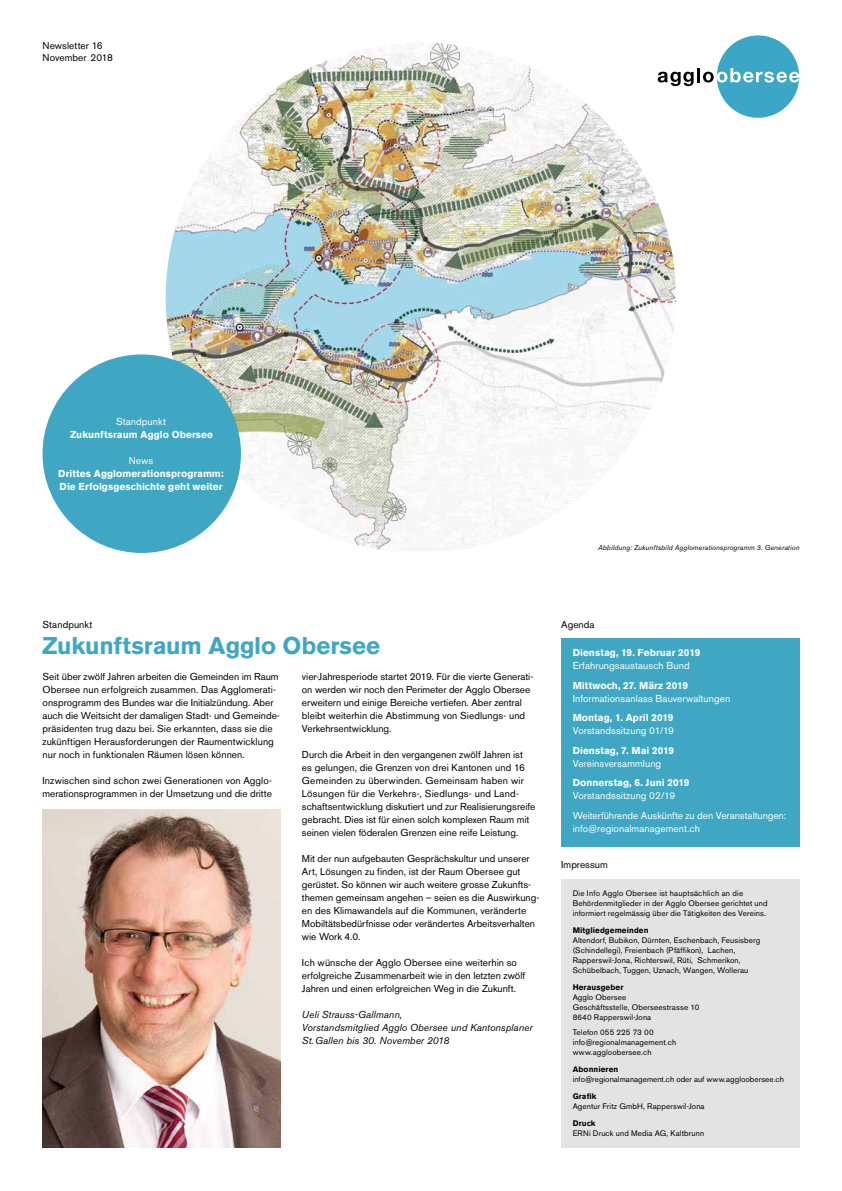
<style>
.page{position:relative;width:842px;height:1191px;background:#fff}
.page>*{position:absolute;margin:0;border:0;box-sizing:border-box;transform-origin:0 0}
.t1{font:700 24px "Akzidenz Grotesk BE";letter-spacing:-.005em;color:#3fa7c3}
.t2{font:10px/13px "Akzidenz Grotesk BE";color:#000}
.t3{font:10px/19.5px "Akzidenz Grotesk BE";letter-spacing:.005em;color:#fff}
.t4{font:700 10px/13px "Akzidenz Grotesk BE";letter-spacing:.005em;color:#fff}
.t5{font:italic 10px/13px "Akzidenz Grotesk BE";letter-spacing:.005em;color:#000}
.t6{font:8px/10px "Akzidenz Grotesk BE";letter-spacing:.015em;color:#000}
.t7{font:700 8px "Akzidenz Grotesk BE";letter-spacing:.015em;color:#000}
.t8{font:italic 7px "Akzidenz Grotesk BE";letter-spacing:.02em;color:#000}
</style>
<div class="page">
<div style="left:717px;top:35px;width:82px;height:83px;background:#3ba6c6;border-radius:50%"></div>
<svg style="left:658px;top:72px;width:35px;height:14px"></svg>
<hr style="left:697px;top:68px;width:3px;height:14px;background:#000">
<svg style="left:703px;top:68px;width:96px;height:14px"></svg>
<img style="left:166px;top:43px;width:510px;height:510px;border-radius:255px">
<div style="left:43px;top:354px;width:198px;height:199px;background:#3fa7c3;border-radius:50%"></div>
<div style="left:561px;top:638px;width:238px;height:208px;background:#3fa7c3"></div>
<div style="left:561px;top:879px;width:238px;height:268px;background:#e3e3e3"></div>
<img style="left:43px;top:810px;width:238px;height:337px">
<p class="t2" style="left:43px;top:39px;width:72px;line-height:12px">Newsletter 16<br>November 2018</p>
<p class="t3" style="left:116px;top:411px;width:51px">Standpunkt</p>
<p class="t4" style="left:70px;top:428px;width:144px">Zukunftsraum Agglo Obersee</p>
<p class="t3" style="left:129px;top:450px;width:26px">News</p>
<p class="t4" style="left:58px;top:467px;width:167px">Drittes Agglomerationsprogramm:<br>Die Erfolgsgeschichte geht weiter</p>
<p class="t8" style="left:598px;top:543px;width:203px">Abbildung: Zukunftsbild Agglomerationsprogramm 3. Generation</p>
<p class="t2" style="left:43px;top:618px;width:51px">Standpunkt</p>
<h1 class="t1" style="left:43px;top:631px;width:339px">Zukunftsraum Agglo Obersee</h1>
<p class="t2" style="left:43px;top:670px;width:239px">Seit über zwölf Jahren arbeiten die Gemeinden im Raum Obersee nun erfolgreich zusammen. Das Agglomerati&shy;onsprogramm des Bundes war die Initialzündung. Aber auch die Weitsicht der damaligen Stadt- und Gemeinde&shy;präsidenten trug dazu bei. Sie erkannten, dass sie die zukünftigen Herausforderungen der Raumentwicklung nur noch in funktionalen Räumen lösen können.</p>
<p class="t2" style="left:43px;top:774px;width:231px">Inzwischen sind schon zwei Generationen von Agglo&shy;merationsprogrammen in der Umsetzung und die dritte</p>
<p class="t2" style="left:302px;top:670px;width:233px">vier-Jahresperiode startet 2019. Für die vierte Generati&shy;on werden wir noch den Perimeter der Agglo Obersee erweitern und einige Bereiche vertiefen. Aber zentral bleibt weiterhin die Abstimmung von Siedlungs- und Verkehrsentwicklung.</p>
<p class="t2" style="left:302px;top:748px;width:235px">Durch die Arbeit in den vergangenen zwölf Jahren ist es gelungen, die Grenzen von drei Kantonen und 16<br>Gemeinden zu überwinden. Gemeinsam haben wir Lösungen für die Verkehrs-, Siedlungs- und Land&shy;schaftsentwicklung diskutiert und zur Realisierungsreife gebracht. Dies ist für einen solch komplexen Raum mit seinen vielen föderalen Grenzen eine reife Leistung.</p>
<p class="t2" style="left:302px;top:852px;width:239px">Mit der nun aufgebauten Gesprächskultur und unserer Art, Lösungen zu finden, ist der Raum Obersee gut gerüstet. So können wir auch weitere grosse Zukunfts&shy;themen gemeinsam angehen – seien es die Auswirkung&shy;en des Klimawandels auf die Kommunen, veränderte Mobiltätsbedürfnisse oder verändertes Arbeitsverhalten wie Work 4.0.</p>
<p class="t2" style="left:302px;top:956px;width:225px">Ich wünsche der Agglo Obersee eine weiterhin so erfolgreiche Zusammenarbeit wie in den letzten zwölf<br>Jahren und einen erfolgreichen Weg in die Zukunft.</p>
<p class="t5" style="left:302px;top:1008px;width:232px">Ueli Strauss-Gallmann,<br>Vorstandsmitglied Agglo Obersee und Kantonsplaner<br>St.Gallen bis 30. November 2018</p>
<p class="t2" style="left:561px;top:618px;width:35px">Agenda</p>
<p class="t4" style="left:573px;top:646px;width:129px">Dienstag, 19. Februar 2019</p>
<p class="t3" style="left:573px;top:656px;width:119px">Erfahrungsaustausch Bund</p>
<p class="t4" style="left:573px;top:679px;width:117px">Mittwoch, 27. März 2019</p>
<p class="t3" style="left:573px;top:688px;width:159px">Informationsanlass Bauverwaltungen</p>
<p class="t4" style="left:573px;top:711px;width:102px">Montag, 1. April 2019</p>
<p class="t3" style="left:573px;top:721px;width:103px">Vorstandssitzung 01/19</p>
<p class="t4" style="left:573px;top:744px;width:103px">Dienstag, 7. Mai 2019</p>
<p class="t3" style="left:573px;top:753px;width:90px">Vereinsversammlung</p>
<p class="t4" style="left:573px;top:776px;width:118px">Donnerstag, 6. Juni 2019</p>
<p class="t3" style="left:573px;top:786px;width:215px">Vorstandssitzung 02/19<br>Weiterführende Auskünfte zu den Veranstaltungen:</p>
<p class="t3" style="left:573px;top:818px;width:129px">info@regionalmanagement.ch</p>
<p class="t2" style="left:561px;top:858px;width:48px">Impressum</p>
<p class="t6" style="left:573px;top:888px;width:196px">Die Info Agglo Obersee ist hauptsächlich an die<br>Behördenmitglieder in der Agglo Obersee gerichtet und informiert regelmässig über die Tätigkeiten des Vereins.</p>
<p class="t7" style="left:573px;top:925px;width:77px">Mitgliedgemeinden</p>
<p class="t6" style="left:573px;top:935px;width:189px">Altendorf, Bubikon, Dürnten, Eschenbach, Feusisberg (Schindellegi), Freienbach (Pfäffikon), Lachen, Rapperswil-Jona, Richterswil, Rüti, Schmerikon, Schübelbach, Tuggen, Uznach, Wangen, Wollerau</p>
<p class="t7" style="left:573px;top:982px;width:52px">Herausgeber</p>
<p class="t6" style="left:573px;top:992px;width:128px">Agglo Obersee<br>Geschäftsstelle, Oberseestrasse 10<br>8640 Rapperswil-Jona</p>
<p class="t6" style="left:573px;top:1027px;width:105px">Telefon 055 225 73 00 info@regionalmanagement.ch www.aggloobersee.ch</p>
<p class="t7" style="left:573px;top:1064px;width:47px">Abonnieren</p>
<p class="t6" style="left:573px;top:1074px;width:213px">info@regionalmanagement.ch oder auf www.aggloobersee.ch</p>
<p class="t7" style="left:573px;top:1091px;width:25px">Grafik</p>
<p class="t6" style="left:573px;top:1101px;width:133px">Agentur Fritz GmbH, Rapperswil-Jona</p>
<p class="t7" style="left:573px;top:1118px;width:24px">Druck</p>
<p class="t6" style="left:573px;top:1128px;width:133px">ERNi Druck und Media AG, Kaltbrunn</p>
</div>
